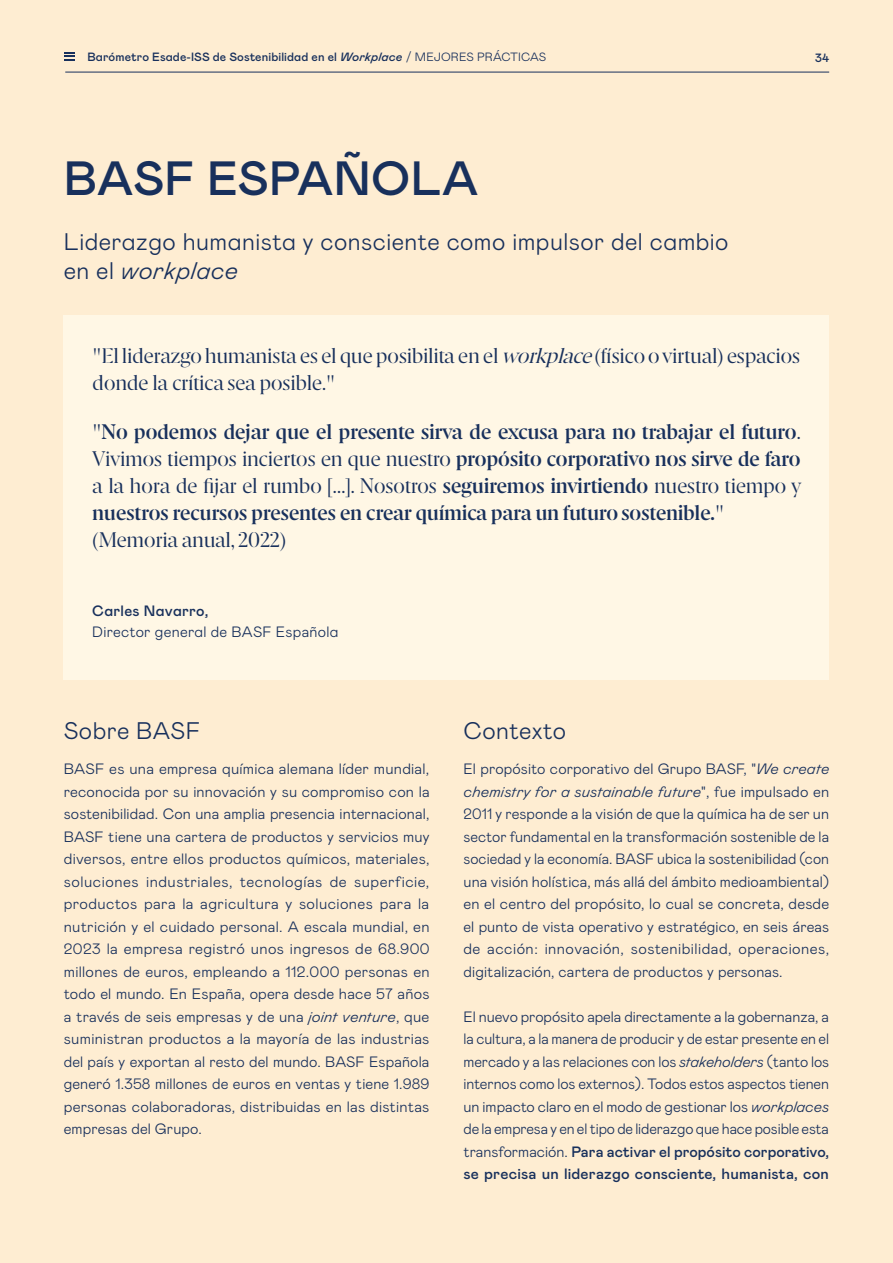
<style>
.page{position:relative;width:893px;height:1263px;background:#feedd2}
.page>*{position:absolute;margin:0;border:0;box-sizing:border-box;transform-origin:0 0}
.t1{font:500 48px "Mabry Pro";letter-spacing:.01em;color:#18305c}
.t2{font:300 24px/28.8px "Mabry Pro";letter-spacing:.02em;color:#18305c}
.t3{font:700 21px/27px "Esade";letter-spacing:-.02em;color:#18305c}
.t4{font:21px/27px "Esade";letter-spacing:-.02em;color:#18305c}
.t5{font:300 15px/22.5px "Mabry Pro";letter-spacing:.01em;color:#18305c;text-align:justify}
.t6{font:500 15px "Mabry Pro";letter-spacing:.02em;color:#18305c}
.t7{font:500 12px "Mabry Pro";letter-spacing:.01em;color:#18305c}
.s1{font-style:italic}
.s2{font-weight:300}
.s3{font-weight:400}
.s4{font-weight:500}
</style>
<div class="page">
<svg style="left:64px;top:52px;width:11px;height:9px"></svg>
<hr style="left:65px;top:72px;width:764px;height:1px;background:#18305c">
<div style="left:64px;top:315px;width:765px;height:365px;background:#fff7e5"></div>
<p class="t7" style="left:87px;top:48px;width:460px">Barómetro Esade-ISS de Sostenibilidad en el <span class="s1">Workplace</span> <span class="s2">/ MEJORES PRÁCTICAS</span></p>
<p class="t7" style="left:815px;top:49px;width:16px">34</p>
<h1 class="t1" style="left:64px;top:144px;width:416px">BASF ESPAÑOLA</h1>
<h2 class="t2" style="left:64px;top:226px;width:666px">Liderazgo humanista y consciente como impulsor del cambio en el <span class="s1">workplace</span></h2>
<h3 class="t4" style="left:92px;top:341px;width:710px">"El liderazgo humanista es el que posibilita en el <span class="s1">workplace</span>(físico o virtual) espacios donde la crítica sea posible."</h3>
<p class="t3" style="left:92px;top:418px;width:711px"><span class="s3">"</span>No podemos dejar que el presente sirva de excusa para no trabajar el futuro<span class="s3">.<br>Vivimos tiempos inciertos en que nuestro</span> propósito corporativo nos sirve de faro <span class="s3">a la hora de fijar el rumbo [...]. Nosotros</span> seguiremos invirtiendo <span class="s3">nuestro tiempo y </span>nuestros recursos presentes en crear química para un futuro sostenible.<span class="s3">" (Memoria anual, 2022)</span></p>
<p class="t6" style="left:92px;top:600px;width:118px">Carles Navarro,</p>
<p class="t5" style="left:92px;top:619px;width:248px">Director general de BASF Española</p>
<h2 class="t2" style="left:64px;top:715px;width:138px">Sobre BASF</h2>
<p class="t5" style="left:64px;top:757px;width:367px">BASF es una empresa química alemana líder mundial, reconocida por su innovación y su compromiso con la sostenibilidad. Con una amplia presencia internacional, BASF tiene una cartera de productos y servicios muy diversos, entre ellos productos químicos, materiales, soluciones industriales, tecnologías de superficie, productos para la agricultura y soluciones para la nutrición y el cuidado personal. A escala mundial, en 2023 la empresa registró unos ingresos de 68.900 millones de euros, empleando a 112.000 personas en todo el mundo. En España, opera desde hace 57 años a través de seis empresas y de una <span class="s1">joint venture</span>, que suministran productos a la mayoría de las industrias del país y exportan al resto del mundo. BASF Española generó 1.358 millones de euros en ventas y tiene 1.989 personas colaboradoras, distribuidas en las distintas empresas del Grupo.</p>
<h2 class="t2" style="left:463px;top:715px;width:104px">Contexto</h2>
<p class="t5" style="left:463px;top:757px;width:367px">El propósito corporativo del Grupo BASF, "<span class="s1">We create chemistry for a sustainable future</span>", fue impulsado en 2011 y responde a la visión de que la química ha de ser un sector fundamental en la transformación sostenible de la sociedad y la economía. BASF ubica la sostenibilidad (con una visión holística, más allá del ámbito medioambiental) en el centro del propósito, lo cual se concreta, desde el punto de vista operativo y estratégico, en seis áreas de acción: innovación, sostenibilidad, operaciones, digitalización, cartera de productos y personas.</p>
<p class="t5" style="left:463px;top:1004px;width:367px">El nuevo propósito apela directamente a la gobernanza, a la cultura, a la manera de producir y de estar presente en el mercado y a las relaciones con los <span class="s1">stakeholders</span> (tanto los internos como los externos). Todos estos aspectos tienen un impacto claro en el modo de gestionar los <span class="s1">workplaces </span>de la empresa y en el tipo de liderazgo que hace posible esta transformación. <span class="s4">Para activar el propósito corporativo, se precisa un liderazgo consciente, humanista, con</span></p>
</div>
